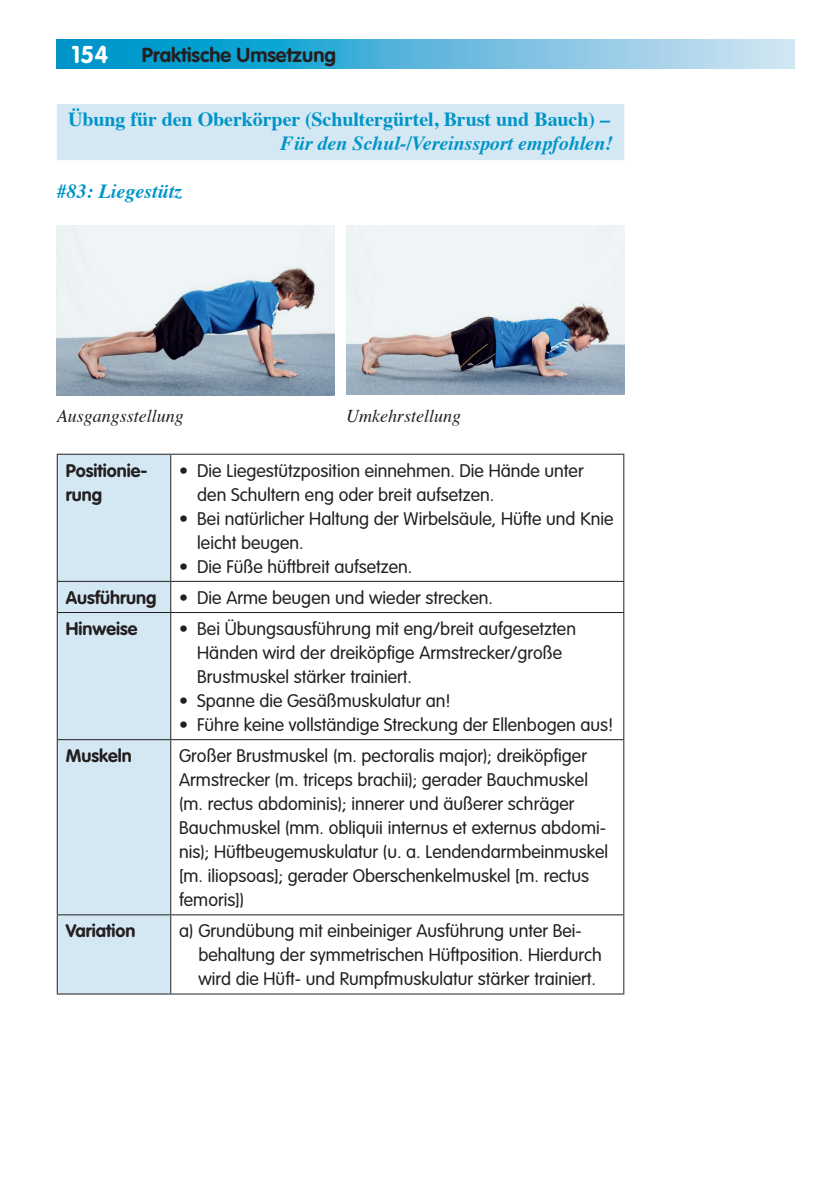
<style>
.page{position:relative;width:840px;height:1191px;background:#fff}
.page>*{position:absolute;margin:0;border:0;box-sizing:border-box;transform-origin:0 0}
.t1{font:700 24px "VAG Rounded";color:#fff}
.t2{font:700 20px/24px "Times";letter-spacing:-.005em;color:#0094c8;text-align:right}
.t3{font:700 20px "VAG Rounded";color:#231f20}
.t4{font:italic 700 20px "Times";color:#0094c8}
.t5{font:300 18px/24px "VAG Rounded";color:#231f20}
.t6{font:700 18px/24px "VAG Rounded";color:#231f20}
.t7{font:italic 18px "Times";color:#231f20}
.s1{font-style:italic}
</style>
<div class="page">
<svg style="left:57px;top:40px;width:737px;height:28px;background:#59b8dc"></svg>
<div style="left:57px;top:104px;width:567px;height:56px;background:#d4e8f4"></div>
<img style="left:57px;top:225px;width:277px;height:171px">
<img style="left:346px;top:225px;width:278px;height:170px">
<div style="left:58px;top:455px;width:112px;height:538px;background:#d4e8f4"></div>
<hr style="left:57px;top:581px;width:114px;height:1px;background:#231f20">
<hr style="left:171px;top:581px;width:453px;height:1px;background:#231f20">
<hr style="left:57px;top:612px;width:114px;height:1px;background:#231f20">
<hr style="left:171px;top:612px;width:453px;height:1px;background:#231f20">
<hr style="left:57px;top:739px;width:114px;height:1px;background:#231f20">
<hr style="left:171px;top:739px;width:453px;height:1px;background:#231f20">
<hr style="left:171px;top:914px;width:453px;height:1px;background:#231f20">
<hr style="left:171px;top:993px;width:453px;height:1px;background:#231f20">
<hr style="left:171px;top:454px;width:453px;height:1px;background:#231f20">
<hr style="left:623px;top:455px;width:1px;height:126px;background:#231f20">
<hr style="left:623px;top:582px;width:1px;height:30px;background:#231f20">
<hr style="left:623px;top:613px;width:1px;height:126px;background:#231f20">
<hr style="left:623px;top:740px;width:1px;height:174px;background:#231f20">
<hr style="left:623px;top:915px;width:1px;height:78px;background:#231f20">
<hr style="left:57px;top:454px;width:114px;height:1px;background:#231f20">
<hr style="left:57px;top:455px;width:1px;height:126px;background:#231f20">
<hr style="left:170px;top:455px;width:1px;height:126px;background:#231f20">
<hr style="left:57px;top:582px;width:1px;height:30px;background:#231f20">
<hr style="left:170px;top:582px;width:1px;height:30px;background:#231f20">
<hr style="left:57px;top:613px;width:1px;height:126px;background:#231f20">
<hr style="left:170px;top:613px;width:1px;height:126px;background:#231f20">
<hr style="left:57px;top:740px;width:1px;height:174px;background:#231f20">
<hr style="left:170px;top:740px;width:1px;height:174px;background:#231f20">
<hr style="left:57px;top:914px;width:114px;height:1px;background:#231f20">
<hr style="left:57px;top:915px;width:1px;height:78px;background:#231f20">
<hr style="left:170px;top:915px;width:1px;height:78px;background:#231f20">
<hr style="left:57px;top:993px;width:114px;height:1px;background:#231f20">
<p class="t1" style="left:72px;top:40px;width:38px">154</p>
<p class="t3" style="left:142px;top:43px;width:195px">Praktische Umsetzung</p>
<p class="t2" style="left:68px;top:105px;width:546px">Übung für den Oberkörper (Schultergürtel, Brust und Bauch) <span class="s1">–<br>Für den Schul-/Vereinssport empfohlen!</span></p>
<p class="t4" style="left:57px;top:172px;width:127px">#83: Liegestütz</p>
<p class="t7" style="left:57px;top:400px;width:129px">Ausgangsstellung</p>
<p class="t7" style="left:346px;top:400px;width:116px">Umkehrstellung</p>
<p class="t6" style="left:66px;top:458px;width:83px">Positionie&shy;rung</p>
<p class="t5" style="left:197px;top:458px;width:387px;text-indent:-18px">• Die Liegestützposition einnehmen. Die Hände unter den Schultern eng oder breit aufsetzen.</p>
<p class="t5" style="left:197px;top:506px;width:417px;text-indent:-18px">• Bei natürlicher Haltung der Wirbelsäule, Hüfte und Knie leicht beugen.</p>
<p class="t5" style="left:179px;top:554px;width:234px">• Die Füße hüftbreit aufsetzen.</p>
<p class="t6" style="left:66px;top:585px;width:92px">Ausführung</p>
<p class="t5" style="left:179px;top:585px;width:315px">• Die Arme beugen und wieder strecken.</p>
<p class="t6" style="left:66px;top:616px;width:73px">Hinweise</p>
<p class="t5" style="left:197px;top:617px;width:380px;text-indent:-18px">• Bei Übungsausführung mit eng/breit aufgesetzten<br>Händen wird der dreiköpfige Armstrecker/große<br>Brustmuskel stärker trainiert.</p>
<p class="t5" style="left:179px;top:689px;width:273px">• Spanne die Gesäßmuskulatur an!</p>
<p class="t5" style="left:179px;top:713px;width:435px">• Führe keine vollständige Streckung der Ellenbogen aus!</p>
<p class="t6" style="left:66px;top:743px;width:68px">Muskeln</p>
<p class="t5" style="left:179px;top:744px;width:430px">Großer Brustmuskel (m. pectoralis major); dreiköpfiger Armstrecker (m. triceps brachii); gerader Bauchmuskel (m. rectus abdominis); innerer und äußerer schräger Bauchmuskel (mm. obliquii internus et externus abdomi&shy;nis); Hüftbeugemuskulatur (u. a. Lendendarmbeinmuskel [m. iliopsoas]; gerader Oberschenkelmuskel [m. rectus femoris])</p>
<p class="t6" style="left:66px;top:919px;width:71px">Variation</p>
<p class="t5" style="left:198px;top:919px;width:405px;text-indent:-19px">a) Grundübung mit einbeiniger Ausführung unter Bei&shy;behaltung der symmetrischen Hüftposition. Hierdurch wird die Hüft- und Rumpfmuskulatur stärker trainiert.</p>
</div>
